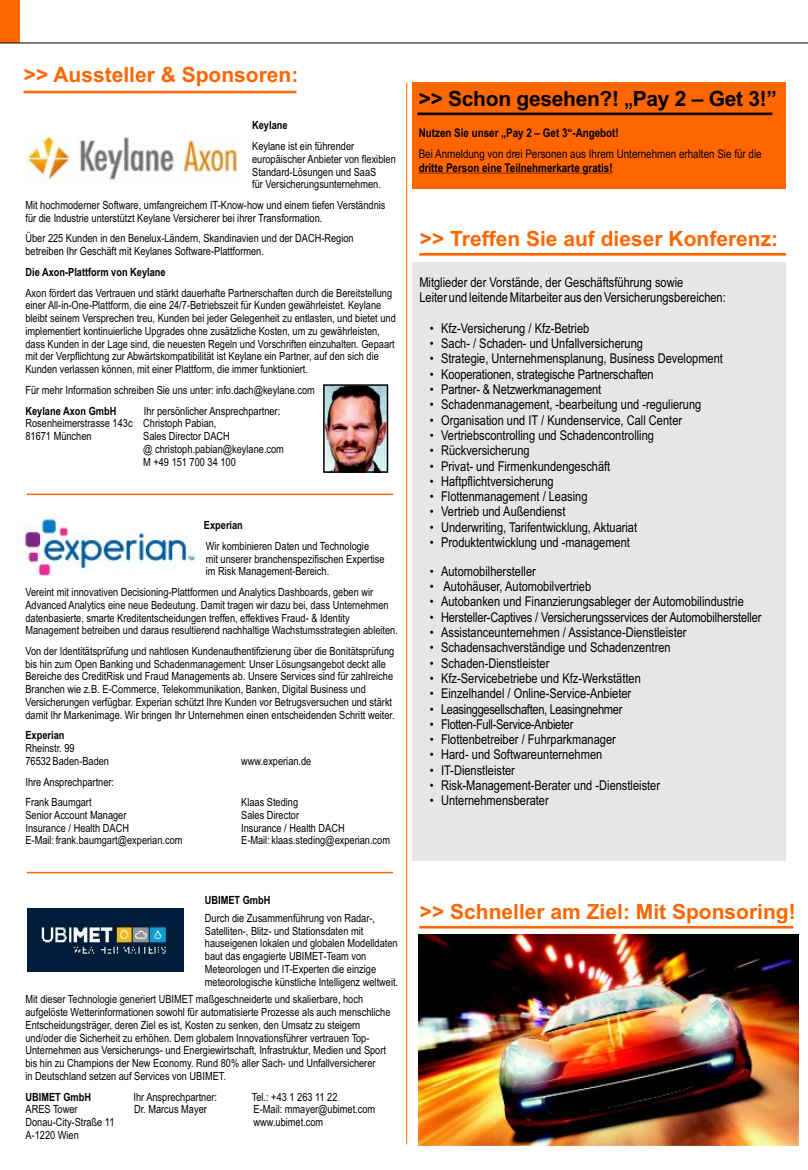
<style>
.page{position:relative;width:808px;height:1170px;background:#fff}
.page>*{position:absolute;margin:0;border:0;box-sizing:border-box;transform-origin:0 0}
.t1{font:700 21px "Arial";color:#f60}
.t2{font:700 21px "Arial";letter-spacing:-.015em;color:#000}
.t3{font:13.5px/15.3px "Arial Narrow";color:#000}
.t4{font:13.5px "Arial Narrow";letter-spacing:-.025em;color:#000}
.t5{font:700 12px "Arial Narrow";color:#000}
.t6{font:12px "Arial Narrow";color:#000}
.t7{font:11.25px/12.8px "Arial Narrow";color:#000}
.t8{font:700 11.25px "Arial Narrow";color:#000}
.s1{font-family:"Arial Narrow"}
</style>
<div class="page">
<div style="left:0;top:0;width:20px;height:43px;background:#f60"></div>
<hr style="left:406px;top:83px;width:1px;height:1061px;background:#f60">
<div style="left:412px;top:262px;width:374px;height:598px;background:#e6e6e6"></div>
<div style="left:24px;top:91px;width:272px;height:2px;background:#f60;border:1px solid #f60"></div>
<div style="left:412px;top:83px;width:373px;height:106px;background:#f60"></div>
<hr style="left:419px;top:173px;width:164px;height:1px;background:#000">
<svg style="left:589px;top:173px;width:24px;height:1px"></svg>
<div style="left:418px;top:113px;width:354px;height:2px;background:#000;border:1px solid #000"></div>
<img style="left:25px;top:135px;width:213px;height:47px">
<hr style="left:27px;top:493px;width:366px;height:2px;background:#f60">
<hr style="left:0;top:43px;width:808px;height:1px;background:#000">
<hr style="left:420px;top:926px;width:373px;height:2px;background:#f60">
<img style="left:418px;top:934px;width:380px;height:211px">
<img style="left:326px;top:387px;width:59px;height:83px">
<div style="left:323px;top:384px;width:65px;height:89px;border:2px solid #000"></div>
<hr style="left:420px;top:253px;width:365px;height:2px;background:#f60">
<img style="left:20px;top:516px;width:176px;height:59px">
<svg style="left:36px;top:971px;width:148px;height:1px"></svg>
<img style="left:28px;top:908px;width:156px;height:63px">
<hr style="left:27px;top:871px;width:366px;height:2px;background:#f60">
<h1 class="t1" style="left:24px;top:66px;width:276px">&gt;&gt; Aussteller &amp; Sponsoren:</h1>
<p class="t8" style="left:252px;top:121px;width:37px">Keylane</p>
<p class="t7" style="left:252px;top:141px;width:145px">Keylane ist ein führender europäischer Anbieter von flexiblen<br>Standard-Lösungen und SaaS<br>für Versicherungsunternehmen.</p>
<p class="t7" style="left:25px;top:200px;width:361px">Mit hochmoderner Software, umfangreichem IT-Know-how und einem tiefen Verständnis für die Industrie unterstützt Keylane Versicherer bei ihrer Transformation.</p>
<p class="t7" style="left:25px;top:233px;width:330px">Über 225 Kunden in den Benelux-Ländern, Skandinavien und der DACH-Region betreiben Ihr Geschäft mit Keylanes Software-Plattformen.</p>
<p class="t8" style="left:25px;top:268px;width:142px">Die Axon-Plattform von Keylane</p>
<p class="t7" style="left:25px;top:287px;width:372px">Axon fördert das Vertrauen und stärkt dauerhafte Partnerschaften durch die Bereitstellung einer All-in-One-Plattform, die eine 24/7-Betriebszeit für Kunden gewährleistet. Keylane bleibt seinem Versprechen treu, Kunden bei jeder Gelegenheit zu entlasten, und bietet und implementiert kontinuierliche Upgrades ohne zusätzliche Kosten, um zu gewährleisten, dass Kunden in der Lage sind, die neuesten Regeln und Vorschriften einzuhalten. Gepaart mit der Verpflichtung zur Abwärtskompatibilität ist Keylane ein Partner, auf den sich die Kunden verlassen können, mit einer Plattform, die immer funktioniert.</p>
<p class="t7" style="left:25px;top:384px;width:291px">Für mehr Information schreiben Sie uns unter: info.dach@keylane.com</p>
<p class="t8" style="left:25px;top:406px;width:92px">Keylane Axon GmbH</p>
<p class="t7" style="left:25px;top:405px;width:256px;text-indent:118px">Ihr persönlicher Ansprechpartner:<br>Rosenheimerstrasse 143c Christoph Pabian,<br>81671 München</p>
<p class="t7" style="left:143px;top:430px;width:142px">Sales Director DACH<br>@ christoph.pabian@keylane.com<br>M +49 151 700 34 100</p>
<p class="t8" style="left:204px;top:521px;width:40px">Experian</p>
<p class="t7" style="left:206px;top:540px;width:180px">Wir kombinieren Daten und Technologie<br>mit unserer branchenspezifischen Expertise im Risk Management-Bereich.</p>
<p class="t7" style="left:25px;top:586px;width:374px">Vereint mit innovativen Decisioning-Plattformen und Analytics Dashboards, geben wir Advanced Analytics eine neue Bedeutung. Damit tragen wir dazu bei, dass Unternehmen datenbasierte, smarte Kreditentscheidungen treffen, effektives Fraud- &amp; Identity Management betreiben und daraus resultierend nachhaltige Wachstumsstrategien ableiten.</p>
<p class="t7" style="left:25px;top:645px;width:371px">Von der Identitätsprüfung und nahtlosen Kundenauthentifizierung über die Bonitätsprüfung bis hin zum Open Banking und Schadenmanagement: Unser Lösungsangebot deckt alle Bereiche des CreditRisk und Fraud Managements ab. Unsere Services sind für zahlreiche Branchen wie z.B. E-Commerce, Telekommunikation, Banken, Digital Business und Versicherungen verfügbar. Experian schützt Ihre Kunden vor Betrugsversuchen und stärkt damit Ihr Markenimage. Wir bringen Ihr Unternehmen einen entscheidenden Schritt weiter.</p>
<p class="t8" style="left:25px;top:731px;width:40px">Experian</p>
<p class="t7" style="left:25px;top:742px;width:85px">Rheinstr. 99<br>76532 Baden-Baden</p>
<p class="t7" style="left:241px;top:755px;width:72px">www.experian.de</p>
<p class="t7" style="left:25px;top:772px;width:90px;line-height:20.7px">Ihre Ansprechpartner:<br>Frank Baumgart</p>
<p class="t7" style="left:241px;top:796px;width:58px">Klaas Steding</p>
<p class="t7" style="left:25px;top:809px;width:103px">Senior Account Manager</p>
<p class="t7" style="left:241px;top:809px;width:59px">Sales Director</p>
<p class="t7" style="left:25px;top:822px;width:105px">Insurance / Health DACH</p>
<p class="t7" style="left:241px;top:822px;width:105px">Insurance / Health DACH</p>
<p class="t7" style="left:25px;top:835px;width:159px">E-Mail: frank.baumgart@experian.com</p>
<p class="t7" style="left:241px;top:835px;width:150px">E-Mail: klaas.steding@experian.com</p>
<p class="t8" style="left:205px;top:895px;width:67px">UBIMET GmbH</p>
<p class="t7" style="left:205px;top:912px;width:195px">Durch die Zusammenführung von Radar-, Satelliten-, Blitz- und Stationsdaten mit hauseigenen lokalen und globalen Modelldaten baut das engagierte UBIMET-Team von Meteorologen und IT-Experten die einzige meteorologische künstliche Intelligenz weltweit.</p>
<p class="t7" style="left:26px;top:993px;width:366px">Mit dieser Technologie generiert UBIMET maßgeschneiderte und skalierbare, hoch aufgelöste Wetterinformationen sowohl für automatisierte Prozesse als auch menschliche Entscheidungsträger, deren Ziel es ist, Kosten zu senken, den Umsatz zu steigern und/oder die Sicherheit zu erhöhen. Dem globalem Innovationsführer vertrauen Top-Unternehmen aus Versicherungs- und Energiewirtschaft, Infrastruktur, Medien und Sport bis hin zu Champions der New Economy. Rund 80% aller Sach- und Unfallversicherer<br>in Deutschland setzen auf Services von UBIMET.</p>
<p class="t8" style="left:26px;top:1092px;width:67px">UBIMET GmbH</p>
<p class="t7" style="left:134px;top:1091px;width:85px">Ihr Ansprechpartner:</p>
<p class="t7" style="left:252px;top:1091px;width:87px">Tel.: +43 1 263 11 22</p>
<p class="t7" style="left:26px;top:1103px;width:54px">ARES Tower</p>
<p class="t7" style="left:134px;top:1103px;width:74px">Dr. Marcus Mayer</p>
<p class="t7" style="left:254px;top:1103px;width:123px">E-Mail: mmayer@ubimet.com</p>
<p class="t7" style="left:26px;top:1116px;width:91px">Donau-City-Straße 11</p>
<p class="t7" style="left:254px;top:1116px;width:71px">www.ubimet.com</p>
<p class="t7" style="left:26px;top:1129px;width:55px">A-1220 Wien</p>
<h1 class="t2" style="left:419px;top:91px;width:360px">&gt;&gt; Schon gesehen?! <span class="s1">„</span>Pay 2 – Get 3!”</h1>
<p class="t5" style="left:419px;top:129px;width:202px">Nutzen Sie unser „Pay 2 – Get 3“-Angebot!</p>
<p class="t6" style="left:419px;top:149px;width:344px">Bei Anmeldung von drei Personen aus Ihrem Unternehmen erhalten Sie für die</p>
<p class="t5" style="left:419px;top:163px;width:195px">dritte Person eine Teilnehmerkarte gratis!</p>
<h1 class="t1" style="left:420px;top:231px;width:360px">&gt;&gt; Treffen Sie auf dieser Konferenz:</h1>
<p class="t3" style="left:419px;top:276px;width:308px">Mitglieder der Vorstände, der Geschäftsführung sowie<br>Leiter und leitende Mitarbeiter aus den Versicherungsbereichen:</p>
<p class="t3" style="left:430px;top:322px;width:161px">• Kfz-Versicherung / Kfz-Betrieb</p>
<p class="t3" style="left:430px;top:337px;width:215px">• Sach- / Schaden- und Unfallversicherung</p>
<p class="t3" style="left:430px;top:352px;width:295px">• Strategie, Unternehmensplanung, Business Development</p>
<p class="t3" style="left:430px;top:367px;width:225px">• Kooperationen, strategische Partnerschaften</p>
<p class="t3" style="left:430px;top:383px;width:173px">• Partner- &amp; Netzwerkmanagement</p>
<p class="t3" style="left:430px;top:398px;width:273px">• Schadenmanagement, -bearbeitung und -regulierung</p>
<p class="t3" style="left:430px;top:413px;width:254px">• Organisation und IT / Kundenservice, Call Center</p>
<p class="t3" style="left:430px;top:429px;width:226px">• Vertriebscontrolling und Schadencontrolling</p>
<p class="t3" style="left:430px;top:444px;width:101px">• Rückversicherung</p>
<p class="t3" style="left:430px;top:459px;width:182px">• Privat- und Firmenkundengeschäft</p>
<p class="t3" style="left:430px;top:474px;width:125px">• Haftpflichtversicherung</p>
<p class="t3" style="left:430px;top:490px;width:159px">• Flottenmanagement / Leasing</p>
<p class="t3" style="left:430px;top:505px;width:137px">• Vertrieb und Außendienst</p>
<p class="t3" style="left:430px;top:520px;width:209px">• Underwriting, Tarifentwicklung, Aktuariat</p>
<p class="t3" style="left:430px;top:536px;width:202px">• Produktentwicklung und -management</p>
<p class="t3" style="left:430px;top:564px;width:108px">• Automobilhersteller</p>
<p class="t3" style="left:430px;top:580px;width:163px">• Autohäuser, Automobilvertrieb</p>
<p class="t3" style="left:430px;top:595px;width:316px">• Autobanken und Finanzierungsableger der Automobilindustrie</p>
<p class="t3" style="left:430px;top:610px;width:333px">• Hersteller-Captives / Versicherungsservices der Automobilhersteller</p>
<p class="t3" style="left:430px;top:626px;width:258px">• Assistanceunternehmen / Assistance-Dienstleister</p>
<p class="t3" style="left:430px;top:641px;width:242px">• Schadensachverständige und Schadenzentren</p>
<p class="t3" style="left:430px;top:656px;width:121px">• Schaden-Dienstleister</p>
<p class="t3" style="left:430px;top:671px;width:213px">• Kfz-Servicebetriebe und Kfz-Werkstätten</p>
<p class="t3" style="left:430px;top:687px;width:203px">• Einzelhandel / Online-Service-Anbieter</p>
<p class="t4" style="left:430px;top:703px;width:194px">• Leasinggesellschaften, Leasingnehmer</p>
<p class="t4" style="left:430px;top:719px;width:145px">• Flotten-Full-Service-Anbieter</p>
<p class="t3" style="left:430px;top:733px;width:188px">• Flottenbetreiber / Fuhrparkmanager</p>
<p class="t3" style="left:430px;top:748px;width:174px">• Hard- und Softwareunternehmen</p>
<p class="t3" style="left:430px;top:763px;width:87px">• IT-Dienstleister</p>
<p class="t3" style="left:430px;top:778px;width:232px">• Risk-Management-Berater und -Dienstleister</p>
<p class="t3" style="left:430px;top:794px;width:121px">• Unternehmensberater</p>
<h1 class="t1" style="left:420px;top:903px;width:377px">&gt;&gt; Schneller am Ziel: Mit Sponsoring!</h1>
</div>
